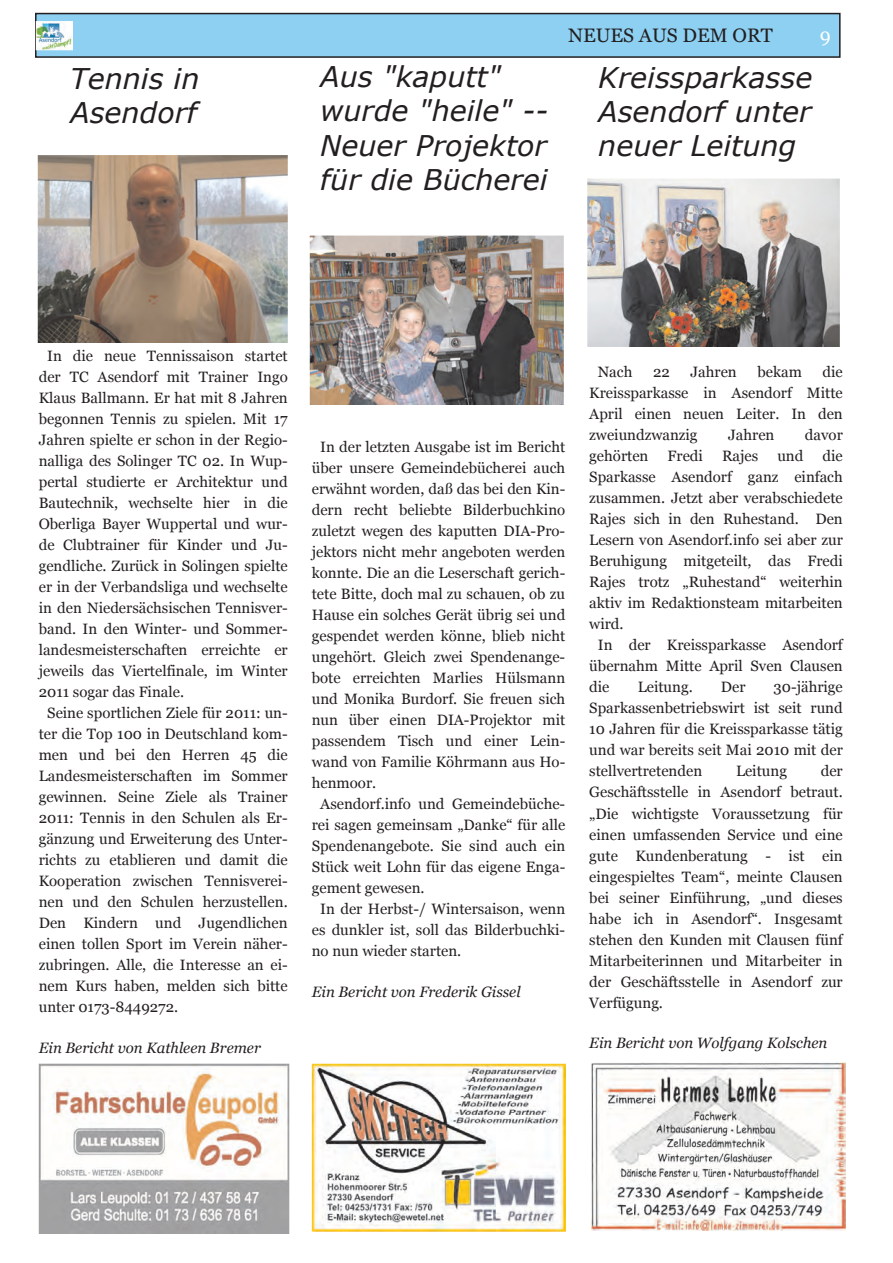
<style>
.page{position:relative;width:893px;height:1263px;background:#fff}
.page>*{position:absolute;margin:0;border:0;box-sizing:border-box;transform-origin:0 0}
.t1{font:italic 28.5px/34.2px "Verdana";color:#231f20}
.t2{font:19.5px "Georgia";color:#231f20}
.t3{font:19.5px "Georgia";color:#fff}
.t4{font:15px/21px "Georgia";color:#231f20;text-align:justify}
.t5{font:italic 15px "Georgia";color:#231f20}
</style>
<div class="page">
<div style="left:36px;top:14px;width:804px;height:43px;background:#8dd0f2"></div>
<div style="left:35px;top:13px;width:806px;height:45px;border:2px solid #231f20"></div>
<img style="left:36px;top:21px;width:37px;height:29px">
<img style="left:312px;top:1064px;width:254px;height:168px">
<img style="left:591px;top:1062px;width:255px;height:169px">
<img style="left:39px;top:1064px;width:250px;height:169px">
<img style="left:38px;top:155px;width:250px;height:188px">
<img style="left:310px;top:236px;width:254px;height:169px">
<img style="left:587px;top:179px;width:253px;height:168px">
<h1 class="t1" style="left:70px;top:61px;width:131px">Tennis in<br>Asendorf</h1>
<h1 class="t1" style="left:320px;top:59px;width:229px">Aus "kaputt" wurde "heile" --<br>Neuer Projektor für die Bücherei</h1>
<h2 class="t2" style="left:568px;top:24px;width:206px">NEUES AUS DEM ORT</h2>
<h2 class="t3" style="left:820px;top:24px;width:13px">9</h2>
<h1 class="t1" style="left:598px;top:60px;width:216px;text-align:justify">Kreissparkasse Asendorf unter neuer Leitung</h1>
<p class="t4" style="left:47px;top:346px;width:242px">In die neue Tennissaison startet</p>
<p class="t4" style="left:39px;top:367px;width:251px">der TC Asendorf mit Trainer Ingo</p>
<p class="t4" style="left:39px;top:388px;width:251px">Klaus Ballmann. Er hat mit 8 Jahren</p>
<p class="t4" style="left:39px;top:409px;width:250px">begonnen Tennis zu spielen. Mit 17</p>
<p class="t4" style="left:39px;top:430px;width:251px">Jahren spielte er schon in der Regio-</p>
<p class="t4" style="left:39px;top:451px;width:251px">nalliga des Solinger TC 02. In Wup-</p>
<p class="t4" style="left:39px;top:472px;width:250px">pertal studierte er Architektur und</p>
<p class="t4" style="left:39px;top:493px;width:250px">Bautechnik, wechselte hier in die</p>
<p class="t4" style="left:39px;top:514px;width:250px">Oberliga Bayer Wuppertal und wur-</p>
<p class="t4" style="left:39px;top:535px;width:250px">de Clubtrainer für Kinder und Ju-</p>
<p class="t4" style="left:39px;top:556px;width:250px">gendliche. Zurück in Solingen spielte</p>
<p class="t4" style="left:39px;top:577px;width:250px">er in der Verbandsliga und wechselte</p>
<p class="t4" style="left:39px;top:598px;width:250px">in den Niedersächsischen Tennisver-</p>
<p class="t4" style="left:39px;top:619px;width:250px">band. In den Winter- und Sommer-</p>
<p class="t4" style="left:39px;top:640px;width:250px">landesmeisterschaften erreichte er</p>
<p class="t4" style="left:39px;top:661px;width:250px">jeweils das Viertelfinale, im Winter</p>
<p class="t4" style="left:39px;top:682px;width:147px">2011 sogar das Finale.</p>
<p class="t4" style="left:47px;top:703px;width:242px">Seine sportlichen Ziele für 2011: un-</p>
<p class="t4" style="left:39px;top:724px;width:251px">ter die Top 100 in Deutschland kom-</p>
<p class="t4" style="left:39px;top:745px;width:250px">men und bei den Herren 45 die</p>
<p class="t4" style="left:39px;top:766px;width:250px">Landesmeisterschaften im Sommer</p>
<p class="t4" style="left:39px;top:787px;width:250px">gewinnen. Seine Ziele als Trainer</p>
<p class="t4" style="left:39px;top:808px;width:250px">2011: Tennis in den Schulen als Er-</p>
<p class="t4" style="left:39px;top:829px;width:250px">gänzung und Erweiterung des Unter-</p>
<p class="t4" style="left:39px;top:850px;width:251px">richts zu etablieren und damit die</p>
<p class="t4" style="left:39px;top:871px;width:250px">Kooperation zwischen Tennisverei-</p>
<p class="t4" style="left:39px;top:892px;width:250px">nen und den Schulen herzustellen.</p>
<p class="t4" style="left:39px;top:913px;width:250px">Den Kindern und Jugendlichen</p>
<p class="t4" style="left:39px;top:934px;width:250px">einen tollen Sport im Verein näher-</p>
<p class="t4" style="left:39px;top:955px;width:251px">zubringen. Alle, die Interesse an ei-</p>
<p class="t4" style="left:39px;top:976px;width:250px">nem Kurs haben, melden sich bitte</p>
<p class="t4" style="left:39px;top:997px;width:141px">unter 0173-8449272.</p>
<p class="t5" style="left:39px;top:1038px;width:224px">Ein Bericht von Kathleen Bremer</p>
<p class="t4" style="left:320px;top:437px;width:247px">In der letzten Ausgabe ist im Bericht</p>
<p class="t4" style="left:312px;top:458px;width:255px">über unsere Gemeindebücherei auch</p>
<p class="t4" style="left:312px;top:479px;width:255px">erwähnt worden, daß das bei den Kin-</p>
<p class="t4" style="left:312px;top:500px;width:255px">dern recht beliebte Bilderbuchkino</p>
<p class="t4" style="left:312px;top:521px;width:255px">zuletzt wegen des kaputten DIA-Pro-</p>
<p class="t4" style="left:312px;top:542px;width:255px">jektors nicht mehr angeboten werden</p>
<p class="t4" style="left:312px;top:563px;width:255px">konnte. Die an die Leserschaft gerich-</p>
<p class="t4" style="left:312px;top:584px;width:255px">tete Bitte, doch mal zu schauen, ob zu</p>
<p class="t4" style="left:312px;top:605px;width:255px">Hause ein solches Gerät übrig sei und</p>
<p class="t4" style="left:312px;top:626px;width:255px">gespendet werden könne, blieb nicht</p>
<p class="t4" style="left:312px;top:647px;width:255px">ungehört. Gleich zwei Spendenange-</p>
<p class="t4" style="left:312px;top:668px;width:255px">bote erreichten Marlies Hülsmann</p>
<p class="t4" style="left:312px;top:689px;width:255px">und Monika Burdorf. Sie freuen sich</p>
<p class="t4" style="left:312px;top:710px;width:255px">nun über einen DIA-Projektor mit</p>
<p class="t4" style="left:312px;top:731px;width:255px">passendem Tisch und einer Lein-</p>
<p class="t4" style="left:312px;top:752px;width:255px">wand von Familie Köhrmann aus Ho-</p>
<p class="t4" style="left:312px;top:773px;width:66px">henmoor.</p>
<p class="t4" style="left:320px;top:794px;width:246px">Asendorf.info und Gemeindebüche-</p>
<p class="t4" style="left:312px;top:815px;width:255px">rei sagen gemeinsam „Danke“ für alle</p>
<p class="t4" style="left:312px;top:836px;width:255px">Spendenangebote. Sie sind auch ein</p>
<p class="t4" style="left:312px;top:857px;width:255px">Stück weit Lohn für das eigene Enga-</p>
<p class="t4" style="left:312px;top:878px;width:114px">gement gewesen.</p>
<p class="t4" style="left:320px;top:899px;width:246px">In der Herbst-/ Wintersaison, wenn</p>
<p class="t4" style="left:312px;top:920px;width:255px">es dunkler ist, soll das Bilderbuchki-</p>
<p class="t4" style="left:312px;top:941px;width:151px">no nun wieder starten.</p>
<p class="t5" style="left:312px;top:982px;width:210px">Ein Bericht von Frederik Gissel</p>
<p class="t4" style="left:589px;top:362px;width:255px;text-indent:233px">die Kreissparkasse in Asendorf Mitte April einen neuen Leiter. In den zweiundzwanzig</p>
<p class="t4" style="left:598px;top:362px;width:36px">Nach</p>
<p class="t4" style="left:653px;top:362px;width:18px">22</p>
<p class="t4" style="left:690px;top:362px;width:48px">Jahren</p>
<p class="t4" style="left:757px;top:362px;width:46px">bekam</p>
<p class="t4" style="left:728px;top:425px;width:48px">Jahren</p>
<p class="t4" style="left:805px;top:425px;width:39px">davor</p>
<p class="t4" style="left:589px;top:446px;width:61px">gehörten</p>
<p class="t4" style="left:667px;top:446px;width:37px">Fredi</p>
<p class="t4" style="left:722px;top:446px;width:38px">Rajes</p>
<p class="t4" style="left:777px;top:446px;width:28px">und</p>
<p class="t4" style="left:822px;top:446px;width:22px">die</p>
<p class="t4" style="left:589px;top:467px;width:255px">Sparkasse Asendorf ganz einfach</p>
<p class="t4" style="left:589px;top:488px;width:255px">zusammen. Jetzt aber verabschiedete</p>
<p class="t4" style="left:589px;top:509px;width:255px">Rajes sich in den Ruhestand. Den</p>
<p class="t4" style="left:589px;top:530px;width:255px">Lesern von Asendorf.info sei aber zur</p>
<p class="t4" style="left:589px;top:551px;width:255px">Beruhigung mitgeteilt, das Fredi</p>
<p class="t4" style="left:589px;top:572px;width:255px">Rajes trotz „Ruhestand“ weiterhin</p>
<p class="t4" style="left:589px;top:593px;width:255px">aktiv im Redaktionsteam mitarbeiten</p>
<p class="t4" style="left:589px;top:614px;width:36px">wird.</p>
<p class="t4" style="left:598px;top:635px;width:246px">In der Kreissparkasse Asendorf</p>
<p class="t4" style="left:589px;top:656px;width:255px">übernahm Mitte April Sven Clausen</p>
<p class="t4" style="left:589px;top:677px;width:22px">die</p>
<p class="t4" style="left:638px;top:677px;width:57px">Leitung.</p>
<p class="t4" style="left:721px;top:677px;width:26px">Der</p>
<p class="t4" style="left:589px;top:677px;width:255px;text-indent:184px">30-jährige Sparkassenbetriebswirt ist seit rund 10 Jahren für die Kreissparkasse tätig und war bereits seit Mai 2010 mit der stellvertretenden</p>
<p class="t4" style="left:589px;top:761px;width:255px;text-indent:231px">der Geschäftsstelle in Asendorf betraut. „Die wichtigste Voraussetzung für einen umfassenden Service und eine gute Kundenberatung - ist ein eingespieltes Team“, meinte Clausen bei seiner Einführung, „und dieses habe ich in Asendorf“. Insgesamt stehen den Kunden mit Clausen fünf Mitarbeiterinnen und Mitarbeiter in der Geschäftsstelle in Asendorf zur Verfügung.</p>
<p class="t5" style="left:589px;top:1033px;width:240px">Ein Bericht von Wolfgang Kolschen</p>
<p class="t4" style="left:736px;top:761px;width:53px">Leitung</p>
</div>
